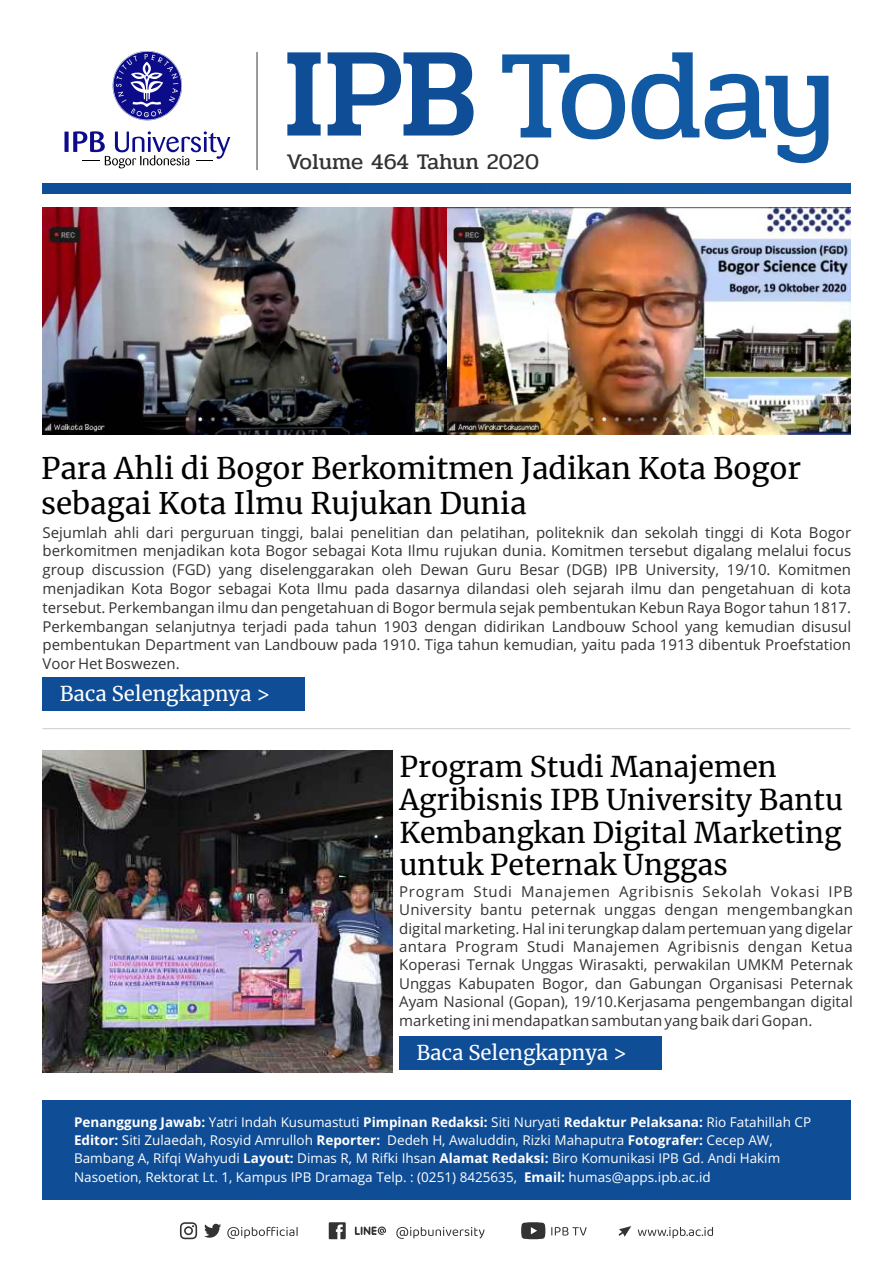
<style>
.page{position:relative;width:893px;height:1263px;background:#fff}
.page>*{position:absolute;margin:0;border:0;box-sizing:border-box;transform-origin:0 0}
.t1{font:128.55px "Pridi";letter-spacing:-.035em;color:#1159a3}
.t2{font:500 128.55px "Pridi";color:#0f4d96}
.t3{font:29.7px/35.7px "Merriweather";color:#000}
.t4{font:28.5px/32.8px "Merriweather";color:#000}
.t5{font:22.5px "Pridi";color:#333}
.t6{font:20.4px "Merriweather";color:#fff}
.t7{font:15px/18.5px "Open Sans";color:#333;text-align:justify}
.t8{font:13.5px/18.5px "Open Sans";color:#fff}
.t9{font:700 13.5px "Open Sans";color:#fff}
.s1{font-weight:400}
.s2{font-weight:700}
</style>
<div class="page">
<div style="left:42px;top:1100px;width:809px;height:99px;background:#0f4d96"></div>
<div style="left:64px;top:132px;width:5px;height:20px;background:#0c0b8a"></div>
<svg style="left:73px;top:131px;width:157px;height:37px"></svg>
<svg style="left:113px;top:51px;width:69px;height:70px"></svg>
<hr style="left:256px;top:52px;width:2px;height:118px;background:#4d4d4d">
<div style="left:43px;top:184px;width:807px;height:9px;background:#10539c"></div>
<svg style="left:204px;top:1224px;width:17px;height:14px"></svg>
<svg style="left:180px;top:1222px;width:17px;height:17px"></svg>
<svg style="left:227px;top:1227px;width:71px;height:12px"></svg>
<svg style="left:329px;top:1222px;width:17px;height:17px"></svg>
<svg style="left:354px;top:1226px;width:32px;height:9px"></svg>
<svg style="left:396px;top:1227px;width:88px;height:12px"></svg>
<svg style="left:521px;top:1222px;width:24px;height:17px"></svg>
<svg style="left:551px;top:1227px;width:36px;height:8px"></svg>
<svg style="left:638px;top:1227px;width:75px;height:11px"></svg>
<svg style="left:618px;top:1226px;width:13px;height:11px"></svg>
<hr style="left:43px;top:728px;width:807px;height:1px;background:#ccc">
<div style="left:43px;top:677px;width:262px;height:33px;background:#0f4d96"></div>
<div style="left:399px;top:1036px;width:262px;height:34px;background:#0f4d96"></div>
<img style="left:43px;top:208px;width:807px;height:227px">
<img style="left:43px;top:751px;width:349px;height:321px">
<h1 class="t2" style="left:284px;top:39px;width:195px">IPB</h1>
<h3 class="t5" style="left:286px;top:153px;width:254px">Volume 464 Tahun 2020</h3>
<h1 class="t1" style="left:499px;top:41px;width:337px">Today</h1>
<h2 class="t3" style="left:41px;top:450px;width:762px">Para Ahli di Bogor Berkomitmen Jadikan Kota Bogor sebagai Kota Ilmu Rujukan Dunia</h2>
<p class="t7" style="left:43px;top:524px;width:810px">Sejumlah ahli dari perguruan tinggi, balai penelitian dan pelatihan, politeknik dan sekolah tinggi di Kota Bogor berkomitmen menjadikan kota Bogor sebagai Kota Ilmu rujukan dunia. Komitmen tersebut digalang melalui focus group discussion (FGD) yang diselenggarakan oleh Dewan Guru Besar (DGB) IPB University, 19/10. Komitmen menjadikan Kota Bogor sebagai Kota Ilmu pada dasarnya dilandasi oleh sejarah ilmu dan pengetahuan di kota tersebut. Perkembangan ilmu dan pengetahuan di Bogor bermula sejak pembentukan Kebun Raya Bogor tahun 1817.<br>Perkembangan selanjutnya terjadi pada tahun 1903 dengan didirikan Landbouw School yang kemudian disusul pembentukan Department van Landbouw pada 1910. Tiga tahun kemudian, yaitu pada 1913 dibentuk Proefstation Voor Het Boswezen.</p>
<h3 class="t6" style="left:60px;top:681px;width:212px">Baca Selengkapnya &gt;</h3>
<h3 class="t4" style="left:400px;top:750px;width:445px">Program Studi Manajemen<br>Agribisnis IPB University Bantu<br>Kembangkan Digital Marketing untuk Peternak Unggas</h3>
<p class="t7" style="left:399px;top:884px;width:455px">Program Studi Manajemen Agribisnis Sekolah Vokasi IPB University bantu peternak unggas dengan mengembangkan digital marketing. Hal ini terungkap dalam pertemuan yang digelar antara Program Studi Manajemen Agribisnis dengan Ketua Koperasi Ternak Unggas Wirasakti, perwakilan UMKM Peternak Unggas Kabupaten Bogor, dan Gabungan Organisasi Peternak Ayam Nasional (Gopan), 19/10.Kerjasama pengembangan digital marketing ini mendapatkan sambutan yang baik dari Gopan.</p>
<h3 class="t6" style="left:416px;top:1040px;width:212px">Baca Selengkapnya &gt;</h3>
<p class="t9" style="left:74px;top:1116px;width:739px">Penanggung Jawab: <span class="s1">Yatri Indah Kusumastuti</span> Pimpinan Redaksi: <span class="s1">Siti Nuryati</span> Redaktur Pelaksana: <span class="s1">Rio Fatahillah CP</span></p>
<p class="t8" style="left:74px;top:1132px;width:708px"><span class="s2">Editor:</span> Siti Zulaedah, Rosyid Amrulloh <span class="s2">Reporter:</span> Dedeh H, Awaluddin, Rizki Mahaputra <span class="s2">Fotografer:</span> Cecep AW,<br>Bambang A, Rifqi Wahyudi <span class="s2">Layout:</span> Dimas R, M Rifki Ihsan <span class="s2">Alamat Redaksi:</span> Biro Komunikasi IPB Gd. Andi Hakim<br>Nasoetion, Rektorat Lt. 1, Kampus IPB Dramaga Telp. : (0251) 8425635, <span class="s2">Email:</span> humas@apps.ipb.ac.id</p>
</div>
